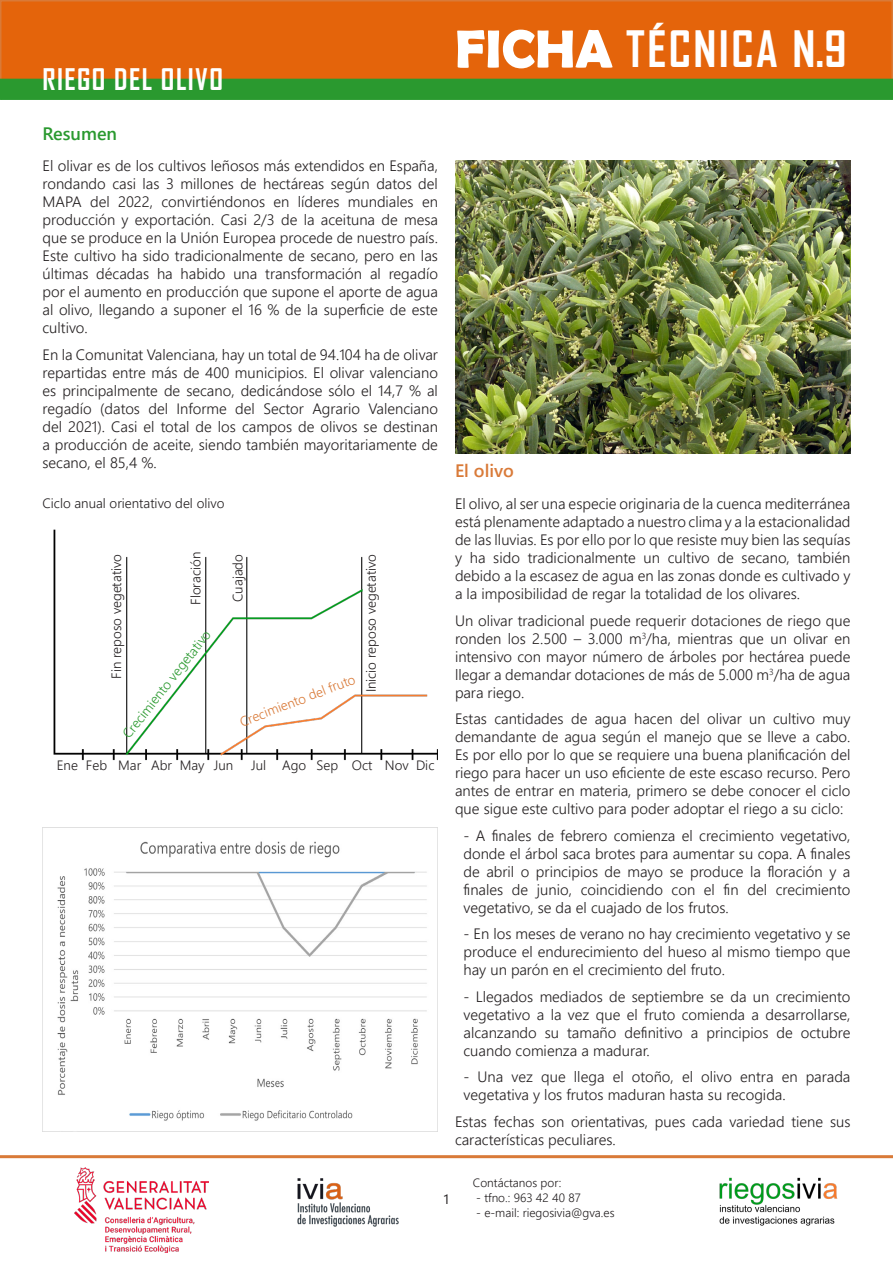
<style>
.page{position:relative;width:893px;height:1263px;background:#fff}
.page>*{position:absolute;margin:0;border:0;box-sizing:border-box;transform-origin:0 0}
.t1{font:700 48px "Agency FB";letter-spacing:.05em;color:#fff}
.t2{font:700 28.5px "Agency FB";letter-spacing:.05em;color:#fff}
.t3{font:600 18px "Segoe UI";color:#2a992f}
.t4{font:600 18px "Segoe UI";color:#d97a38}
.t5{font:300 15px/18px "Segoe UI";color:#231f20;text-align:justify}
.t6{font:300 13.5px "Segoe UI";color:#231f20}
.t7{font:300 13.5px "Segoe UI";color:#2a992f}
.t8{font:300 13.5px "Segoe UI";color:#d97a38}
.t9{font:13.5px "Segoe UI";color:#231f20}
.t10{font:300 12px "Segoe UI";color:#231f20}
.s1{font-family:"Berlin Sans FB Demi";font-size:54px}
</style>
<div class="page">
<div style="left:0;top:0;width:893px;height:85px;background:#e4640b;border:2px solid #d97a38"></div>
<div style="left:0;top:79px;width:893px;height:21px;background:#2a992f"></div>
<img style="left:74px;top:1167px;width:134px;height:85px">
<img style="left:719px;top:1177px;width:119px;height:49px">
<hr style="left:0;top:1155px;width:893px;height:3px;background:#d97a38">
<img style="left:272px;top:1158px;width:134px;height:69px">
<img style="left:455px;top:161px;width:395px;height:293px">
<img style="left:43px;top:827px;width:395px;height:304px">
<img style="left:53px;top:529px;width:385px;height:232px">
<p class="t2" style="left:43px;top:61px;width:182px">RIEGO DEL OLIVO</p>
<p class="t3" style="left:43px;top:116px;width:76px">Resumen</p>
<p class="t5" style="left:43px;top:156px;width:397px">El olivar es de los cultivos leñosos más extendidos en España, rondando casi las 3 millones de hectáreas según datos del MAPA del 2022, convirtiéndonos en líderes mundiales en producción y exportación. Casi 2/3 de la aceituna de mesa que se produce en la Unión Europea procede de nuestro país.<br>Este cultivo ha sido tradicionalmente de secano, pero en las últimas décadas ha habido una transformación al regadío por el aumento en producción que supone el aporte de agua al olivo, llegando a suponer el 16 % de la superficie de este cultivo.</p>
<p class="t5" style="left:43px;top:344px;width:397px">En la Comunitat Valenciana, hay un total de 94.104 ha de olivar repartidas entre más de 400 municipios. El olivar valenciano es principalmente de secano, dedicándose sólo el 14,7 % al regadío (datos del Informe del Sector Agrario Valenciano del 2021). Casi el total de los campos de olivos se destinan a producción de aceite, siendo también mayoritariamente de secano, el 85,4 %.</p>
<p class="t6" style="left:43px;top:491px;width:183px">Ciclo anual orientativo del olivo</p>
<p class="t6" style="left:183px;top:605px;width:54px;rotate:-90deg">Floración</p>
<p class="t7" style="left:116px;top:729px;width:135px;rotate:-52deg">Crecimiento vegetativo</p>
<p class="t6" style="left:225px;top:602px;width:49px;rotate:-90deg">Cuajado</p>
<p class="t6" style="left:103px;top:679px;width:126px;rotate:-90deg">Fin reposo vegetativo</p>
<p class="t6" style="left:358px;top:692px;width:140px;rotate:-90deg">Inicio reposo vegetativo</p>
<p class="t8" style="left:236px;top:710px;width:124px;rotate:-21deg">Crecimiento del fruto</p>
<p class="t6" style="left:57px;top:752px;width:23px">Ene</p>
<p class="t6" style="left:86px;top:752px;width:23px">Feb</p>
<p class="t6" style="left:118px;top:752px;width:25px">Mar</p>
<p class="t6" style="left:151px;top:752px;width:22px">Abr</p>
<p class="t6" style="left:180px;top:752px;width:26px">May</p>
<p class="t6" style="left:214px;top:752px;width:21px">Jun</p>
<p class="t6" style="left:251px;top:752px;width:17px">Jul</p>
<p class="t6" style="left:282px;top:752px;width:26px">Ago</p>
<p class="t6" style="left:317px;top:752px;width:23px">Sep</p>
<p class="t6" style="left:352px;top:752px;width:22px">Oct</p>
<p class="t6" style="left:385px;top:752px;width:25px">Nov</p>
<p class="t6" style="left:416px;top:752px;width:20px">Dic</p>
<p class="t1" style="left:455px;top:20px;width:393px"><span class="s1">FICHA</span> TÉCNICA N.9</p>
<p class="t4" style="left:455px;top:454px;width:60px">El olivo</p>
<p class="t5" style="left:455px;top:493px;width:397px">El olivo, al ser una especie originaria de la cuenca mediterránea está plenamente adaptado a nuestro clima y a la estacionalidad de las lluvias. Es por ello por lo que resiste muy bien las sequías y ha sido tradicionalmente un cultivo de secano, también debido a la escasez de agua en las zonas donde es cultivado y a la imposibilidad de regar la totalidad de los olivares.</p>
<p class="t5" style="left:455px;top:610px;width:397px">Un olivar tradicional puede requerir dotaciones de riego que ronden los 2.500 – 3.000 m<sup>3</sup>/ha, mientras que un olivar en intensivo con mayor número de árboles por hectárea puede llegar a demandar dotaciones de más de 5.000 m<sup>3</sup>/ha de agua para riego.</p>
<p class="t5" style="left:455px;top:708px;width:397px">Estas cantidades de agua hacen del olivar un cultivo muy demandante de agua según el manejo que se lleve a cabo.<br>Es por ello por lo que se requiere una buena planificación del riego para hacer un uso eficiente de este escaso recurso. Pero antes de entrar en materia, primero se debe conocer el ciclo que sigue este cultivo para poder adoptar el riego a su ciclo:</p>
<p class="t5" style="left:463px;top:825px;width:388px">- A finales de febrero comienza el crecimiento vegetativo, donde el árbol saca brotes para aumentar su copa. A finales de abril o principios de mayo se produce la floración y a finales de junio, coincidiendo con el fin del crecimiento vegetativo, se da el cuajado de los frutos.</p>
<p class="t5" style="left:463px;top:923px;width:388px">- En los meses de verano no hay crecimiento vegetativo y se produce el endurecimiento del hueso al mismo tiempo que hay un parón en el crecimiento del fruto.</p>
<p class="t5" style="left:463px;top:986px;width:388px">- Llegados mediados de septiembre se da un crecimiento vegetativo a la vez que el fruto comienda a desarrollarse, alcanzando su tamaño definitivo a principios de octubre cuando comienza a madurar.</p>
<p class="t5" style="left:463px;top:1066px;width:388px">- Una vez que llega el otoño, el olivo entra en parada vegetativa y los frutos maduran hasta su recogida.</p>
<p class="t5" style="left:455px;top:1111px;width:397px">Estas fechas son orientativas, pues cada variedad tiene sus características peculiares.</p>
<p class="t9" style="left:443px;top:1186px;width:9px">1</p>
<p class="t10" style="left:473px;top:1171px;width:90px">Contáctanos por:</p>
<p class="t10" style="left:476px;top:1186px;width:106px">- tfno.: 963 42 40 87</p>
<p class="t10" style="left:476px;top:1201px;width:140px">- e-mail: riegosivia@gva.es</p>
</div>
